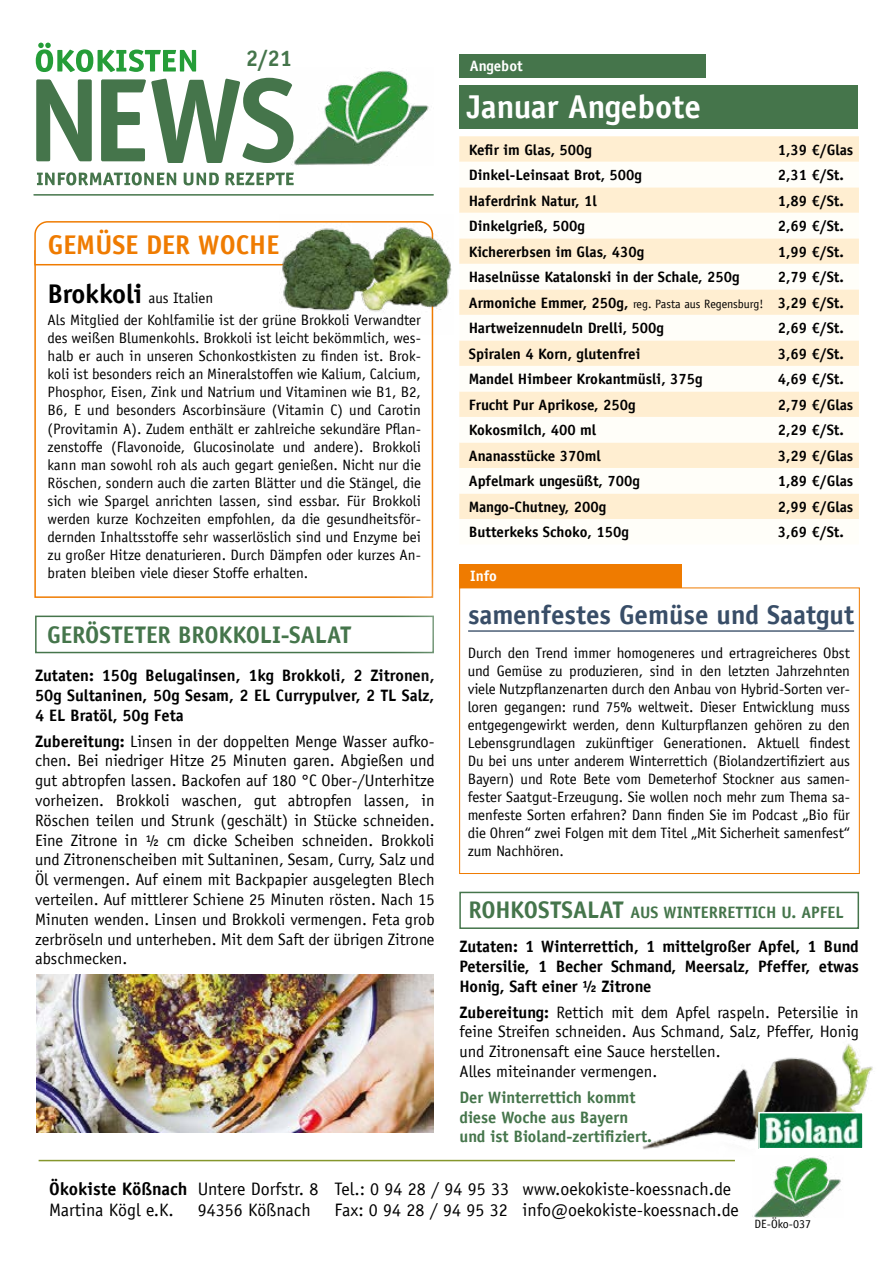
<style>
.page{position:relative;width:893px;height:1263px;background:#fff}
.page>*{position:absolute;margin:0;border:0;box-sizing:border-box;transform-origin:0 0}
.t1{font:700 33px "Officina Sans LT";color:#fff}
.t2{font:700 27px "Officina Sans LT";color:#384d67}
.t3{font:700 27px "Officina Sans LT";color:#ef7b00}
.t4{font:700 24px "Officina Sans LT";letter-spacing:-.005em;color:#45754b}
.t5{font:700 22.5px "Officina Sans LT";color:#45754b}
.t6{font:18px/21.6px "Officina Sans LT";color:#000}
.t7{font:700 18px "Officina Sans LT";color:#000}
.t8{font:16.5px/19.8px "Officina Sans LT";color:#000;text-align:justify}
.t9{font:700 16.5px/19.8px "Officina Sans LT";letter-spacing:-.005em;color:#000;text-align:justify}
.t10{font:700 16.5px/19.8px "Officina Sans LT";color:#45754b}
.t11{font:15px/18px "Officina Sans LT";color:#000;text-align:justify}
.t12{font:700 15px/25.5px "Officina Sans LT";color:#000;text-align:justify}
.t13{font:700 15px "Officina Sans LT";color:#fff}
.t14{font:12px "Officina Sans LT";color:#000}
.s1{font-weight:700;font-size:27px}
.s2{font-weight:700}
.s3{font-weight:400;font-size:12px}
.s4{font-size:24px}
</style>
<div class="page">
<svg style="left:36px;top:43px;width:160px;height:29px"></svg>
<svg style="left:36px;top:78px;width:254px;height:85px"></svg>
<img style="left:290px;top:71px;width:139px;height:95px">
<svg style="left:37px;top:172px;width:257px;height:13px"></svg>
<div style="left:35px;top:616px;width:399px;height:37px;border:2px solid #45754b"></div>
<hr style="left:34px;top:194px;width:399px;height:2px;background:#45754b">
<svg style="left:34px;top:221px;width:245px;height:45px"></svg>
<img style="left:752px;top:1162px;width:89px;height:55px">
<hr style="left:39px;top:1160px;width:696px;height:1px;background:#85962c">
<img style="left:279px;top:221px;width:173px;height:114px">
<img style="left:37px;top:975px;width:397px;height:158px">
<div style="left:381px;top:518px;width:512px;height:203px;background:#fff"></div>
<hr style="left:468px;top:630px;width:386px;height:2px;background:#384d67">
<div style="left:460px;top:564px;width:222px;height:24px;background:#ef7b00"></div>
<div style="left:459px;top:587px;width:401px;height:287px;border:1px solid #ef7b00"></div>
<div style="left:459px;top:85px;width:399px;height:43px;background:#45754b"></div>
<svg style="left:459px;top:136px;width:400px;height:26px;background:#ffeed2"></svg>
<svg style="left:459px;top:187px;width:400px;height:332px;fill:#ffeed1"></svg>
<div style="left:459px;top:54px;width:247px;height:24px;background:#45754b"></div>
<div style="left:459px;top:892px;width:400px;height:37px;border:2px solid #45754b"></div>
<img style="left:637px;top:1044px;width:236px;height:118px">
<img style="left:761px;top:1115px;width:100px;height:31px">
<div style="left:758px;top:1112px;width:106px;height:37px;border:2px solid #fff"></div>
<h3 class="t5" style="left:246px;top:44px;width:48px">2/21</h3>
<h2 class="t3" style="left:48px;top:228px;width:233px">GEMÜSE DER WOCHE</h2>
<p class="t11" style="left:48px;top:287px;width:375px;line-height:22.2px"><span class="s1">Brokkoli</span> aus Italien<br>Als Mitglied der Kohlfamilie ist der grüne Brokkoli Verwandter</p>
<p class="t11" style="left:48px;top:329px;width:375px">des weißen Blumenkohls. Brokkoli ist leicht bekömmlich, wes&shy;halb er auch in unseren Schonkostkisten zu finden ist. Brok&shy;koli ist besonders reich an Mineralstoffen wie Kalium, Calcium, Phosphor, Eisen, Zink und Natrium und Vitaminen wie B1, B2, B6, E und besonders Ascorbinsäure (Vitamin C) und Carotin (Provitamin A). Zudem enthält er zahlreiche sekundäre Pflan&shy;zenstoffe (Flavonoide, Glucosinolate und andere). Brokkoli kann man sowohl roh als auch gegart genießen. Nicht nur die Röschen, sondern auch die zarten Blätter und die Stängel, die sich wie Spargel anrichten lassen, sind essbar. Für Brokkoli werden kurze Kochzeiten empfohlen, da die gesundheitsför&shy;dernden Inhaltsstoffe sehr wasserlöslich sind und Enzyme bei zu großer Hitze denaturieren. Durch Dämpfen oder kurzes An&shy;braten bleiben viele dieser Stoffe erhalten.</p>
<h3 class="t4" style="left:47px;top:620px;width:305px">GERÖSTETER BROKKOLI-SALAT</h3>
<p class="t9" style="left:35px;top:665px;width:401px">Zutaten: 150g Belugalinsen, 1kg Brokkoli, 2 Zitronen, 50g Sultaninen, 50g Sesam, 2 EL Currypulver, 2 TL Salz, 4 EL Bratöl, 50g Feta</p>
<p class="t8" style="left:35px;top:731px;width:401px"><span class="s2">Zubereitung:</span> Linsen in der doppelten Menge Wasser aufko&shy;chen. Bei niedriger Hitze 25 Minuten garen. Abgießen und gut abtropfen lassen. Backofen auf 180 °C Ober-/Unterhitze vorheizen. Brokkoli waschen, gut abtropfen lassen, in Röschen teilen und Strunk (geschält) in Stücke schneiden.<br>Eine Zitrone in ½ cm dicke Scheiben schneiden. Brokkoli und Zitronenscheiben mit Sultaninen, Sesam, Curry, Salz und Öl vermengen. Auf einem mit Backpapier ausgelegten Blech verteilen. Auf mittlerer Schiene 25 Minuten rösten. Nach 15<br>Minuten wenden. Linsen und Brokkoli vermengen. Feta grob zerbröseln und unterheben. Mit dem Saft der übrigen Zitrone abschmecken.</p>
<p class="t13" style="left:470px;top:57px;width:54px">Angebot</p>
<h1 class="t1" style="left:467px;top:87px;width:236px">Januar Angebote</h1>
<p class="t12" style="left:469px;top:137px;width:125px">Kefir im Glas, 500g</p>
<p class="t12" style="left:778px;top:137px;width:77px">1,39 €/Glas</p>
<p class="t12" style="left:469px;top:162px;width:175px">Dinkel-Leinsaat Brot, 500g</p>
<p class="t12" style="left:778px;top:162px;width:68px">2,31 €/St.</p>
<p class="t12" style="left:469px;top:188px;width:130px">Haferdrink Natur, 1l</p>
<p class="t12" style="left:778px;top:188px;width:68px">1,89 €/St.</p>
<p class="t12" style="left:469px;top:213px;width:118px">Dinkelgrieß, 500g</p>
<p class="t12" style="left:778px;top:213px;width:68px">2,69 €/St.</p>
<p class="t12" style="left:469px;top:239px;width:177px">Kichererbsen im Glas, 430g</p>
<p class="t12" style="left:778px;top:239px;width:68px">1,99 €/St.</p>
<p class="t12" style="left:469px;top:264px;width:272px">Haselnüsse Katalonski in der Schale, 250g</p>
<p class="t12" style="left:469px;top:264px;width:377px;text-indent:309px">2,79 €/St.<br>Armoniche Emmer, 250g, <span class="s3">reg. Pasta aus Regensburg!</span> 3,29 €/St.<br>Hartweizennudeln Drelli, 500g</p>
<p class="t12" style="left:778px;top:315px;width:68px">2,69 €/St.</p>
<p class="t12" style="left:469px;top:341px;width:173px">Spiralen 4 Korn, glutenfrei</p>
<p class="t12" style="left:778px;top:341px;width:68px">3,69 €/St.</p>
<p class="t12" style="left:469px;top:366px;width:235px">Mandel Himbeer Krokantmüsli, 375g</p>
<p class="t12" style="left:778px;top:366px;width:68px">4,69 €/St.</p>
<p class="t12" style="left:469px;top:392px;width:168px">Frucht Pur Aprikose, 250g</p>
<p class="t12" style="left:778px;top:392px;width:77px">2,79 €/Glas</p>
<p class="t12" style="left:469px;top:417px;width:129px">Kokosmilch, 400 ml</p>
<p class="t12" style="left:778px;top:417px;width:68px">2,29 €/St.</p>
<p class="t12" style="left:469px;top:443px;width:134px">Ananasstücke 370ml</p>
<p class="t12" style="left:778px;top:443px;width:77px">3,29 €/Glas</p>
<p class="t12" style="left:469px;top:468px;width:173px">Apfelmark ungesüßt, 700g</p>
<p class="t12" style="left:778px;top:468px;width:77px">1,89 €/Glas</p>
<p class="t12" style="left:469px;top:494px;width:139px">Mango-Chutney, 200g</p>
<p class="t12" style="left:778px;top:494px;width:77px">2,99 €/Glas</p>
<p class="t12" style="left:469px;top:519px;width:162px">Butterkeks Schoko, 150g</p>
<p class="t12" style="left:778px;top:519px;width:68px">3,69 €/St.</p>
<p class="t13" style="left:470px;top:567px;width:28px">Info</p>
<h2 class="t2" style="left:468px;top:597px;width:387px">samenfestes Gemüse und Saatgut</h2>
<p class="t11" style="left:468px;top:644px;width:384px">Durch den Trend immer homogeneres und ertragreicheres Obst und Gemüse zu produzieren, sind in den letzten Jahrzehnten viele Nutzpflanzenarten durch den Anbau von Hybrid-Sorten ver&shy;loren gegangen: rund 75% weltweit. Dieser Entwicklung muss entgegengewirkt werden, denn Kulturpflanzen gehören zu den Lebensgrundlagen zukünftiger Generationen. Aktuell findest Du bei uns unter anderem Winterrettich (Biolandzertifiziert aus Bayern) und Rote Bete vom Demeterhof Stockner aus samen&shy;fester Saatgut-Erzeugung. Sie wollen noch mehr zum Thema sa&shy;menfeste Sorten erfahren? Dann finden Sie im Podcast „Bio für die Ohren“ zwei Folgen mit dem Titel „Mit Sicherheit samenfest“ zum Nachhören.</p>
<p class="t10" style="left:469px;top:903px;width:377px"><span class="s4">ROHKOSTSALAT</span> AUS WINTERRETTICH U. APFEL</p>
<p class="t9" style="left:459px;top:936px;width:401px">Zutaten: 1 Winterrettich, 1 mittelgroßer Apfel, 1 Bund Petersilie, 1 Becher Schmand, Meersalz, Pfeffer, etwas Honig, Saft einer ½ Zitrone</p>
<p class="t8" style="left:459px;top:1002px;width:401px;text-align:left"><span class="s2">Zubereitung:</span> Rettich mit dem Apfel raspeln. Petersilie in feine Streifen schneiden. Aus Schmand, Salz, Pfeffer, Honig und Zitronensaft eine Sauce herstellen.<br>Alles miteinander vermengen.</p>
<p class="t10" style="left:459px;top:1087px;width:194px">Der Winterrettich kommt diese Woche aus Bayern und ist Bioland-zertifiziert.</p>
<p class="t7" style="left:49px;top:1177px;width:140px">Ökokiste Kößnach</p>
<p class="t6" style="left:49px;top:1199px;width:126px">Martina Kögl e.K.</p>
<p class="t6" style="left:198px;top:1178px;width:122px">Untere Dorfstr. 8<br>94356 Kößnach</p>
<p class="t6" style="left:334px;top:1178px;width:176px">Tel.: 0 94 28 / 94 95 33<br>Fax: 0 94 28 / 94 95 32</p>
<p class="t6" style="left:522px;top:1178px;width:218px">www.oekokiste-koessnach.de info@oekokiste-koessnach.de</p>
<p class="t14" style="left:755px;top:1216px;width:58px">DE-Öko-037</p>
</div>
